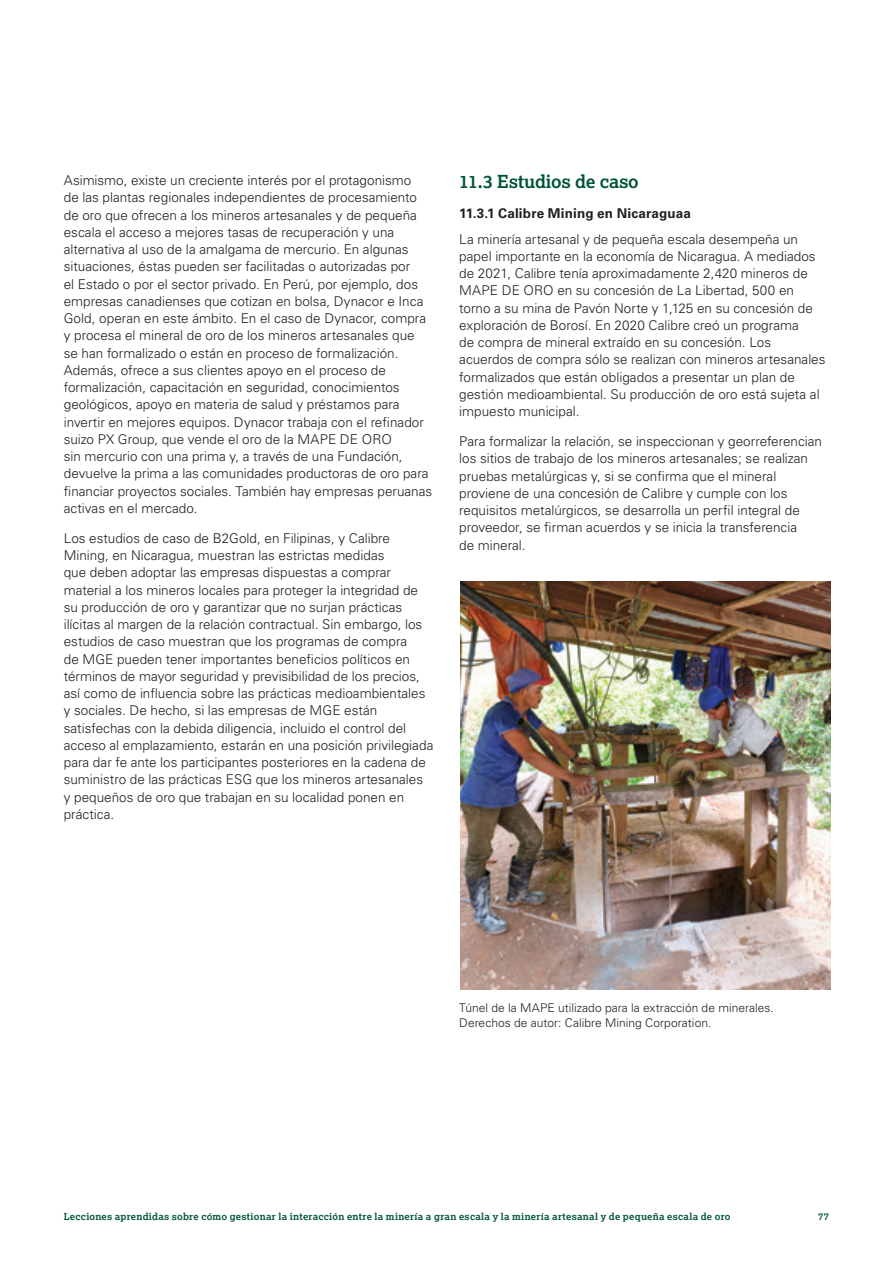
<style>
.page{position:relative;width:893px;height:1263px;background:#fff}
.page>*{position:absolute;margin:0;border:0;box-sizing:border-box;transform-origin:0 0}
.t1{font:700 18px "Lexia";letter-spacing:-.015em;color:#00543c}
.t2{font:300 13.5px/17.2px "Univers";color:#231f20}
.t3{font:700 13.5px "Univers";letter-spacing:.01em;color:#231f20}
.t4{font:300 12px/15px "Univers";letter-spacing:.005em;color:#231f20}
.t5{font:700 9.75px "Lexia";letter-spacing:.025em;color:#00543c}
</style>
<div class="page">
<img style="left:461px;top:581px;width:370px;height:408px">
<p class="t2" style="left:64px;top:172px;width:370px">Asimismo, existe un creciente interés por el protagonismo<br>de las plantas regionales independientes de procesamiento de oro que ofrecen a los mineros artesanales y de pequeña escala el acceso a mejores tasas de recuperación y una alternativa al uso de la amalgama de mercurio. En algunas situaciones, éstas pueden ser facilitadas o autorizadas por<br>el Estado o por el sector privado. En Perú, por ejemplo, dos empresas canadienses que cotizan en bolsa, Dynacor e Inca Gold, operan en este ámbito. En el caso de Dynacor, compra y procesa el mineral de oro de los mineros artesanales que<br>se han formalizado o están en proceso de formalización.<br>Además, ofrece a sus clientes apoyo en el proceso de formalización, capacitación en seguridad, conocimientos geológicos, apoyo en materia de salud y préstamos para invertir en mejores equipos. Dynacor trabaja con el refinador suizo PX Group, que vende el oro de la MAPE DE ORO<br>sin mercurio con una prima y, a través de una Fundación, devuelve la prima a las comunidades productoras de oro para financiar proyectos sociales. También hay empresas peruanas activas en el mercado.</p>
<p class="t2" style="left:64px;top:529px;width:371px">Los estudios de caso de B2Gold, en Filipinas, y Calibre Mining, en Nicaragua, muestran las estrictas medidas<br>que deben adoptar las empresas dispuestas a comprar material a los mineros locales para proteger la integridad de su producción de oro y garantizar que no surjan prácticas ilícitas al margen de la relación contractual. Sin embargo, los estudios de caso muestran que los programas de compra<br>de MGE pueden tener importantes beneficios políticos en términos de mayor seguridad y previsibilidad de los precios, así como de influencia sobre las prácticas medioambientales y sociales. De hecho, si las empresas de MGE están satisfechas con la debida diligencia, incluido el control del acceso al emplazamiento, estarán en una posición privilegiada para dar fe ante los participantes posteriores en la cadena de suministro de las prácticas ESG que los mineros artesanales<br>y pequeños de oro que trabajan en su localidad ponen en práctica.</p>
<h1 class="t1" style="left:459px;top:170px;width:181px">11.3 Estudios de caso</h1>
<p class="t3" style="left:459px;top:205px;width:233px">11.3.1 Calibre Mining en Nicaraguaa</p>
<p class="t2" style="left:459px;top:230px;width:368px">La minería artesanal y de pequeña escala desempeña un papel importante en la economía de Nicaragua. A mediados de 2021, Calibre tenía aproximadamente 2,420 mineros de MAPE DE ORO en su concesión de La Libertad, 500 en torno a su mina de Pavón Norte y 1,125 en su concesión de exploración de Borosí. En 2020 Calibre creó un programa<br>de compra de mineral extraído en su concesión. Los acuerdos de compra sólo se realizan con mineros artesanales formalizados que están obligados a presentar un plan de gestión medioambiental. Su producción de oro está sujeta al impuesto municipal.</p>
<p class="t2" style="left:459px;top:433px;width:364px">Para formalizar la relación, se inspeccionan y georreferencian los sitios de trabajo de los mineros artesanales; se realizan pruebas metalúrgicas y, si se confirma que el mineral proviene de una concesión de Calibre y cumple con los requisitos metalúrgicos, se desarrolla un perfil integral de proveedor, se firman acuerdos y se inicia la transferencia<br>de mineral.</p>
<p class="t4" style="left:459px;top:1000px;width:316px">Túnel de la MAPE utilizado para la extracción de minerales.<br>Derechos de autor: Calibre Mining Corporation.</p>
<p class="t5" style="left:64px;top:1211px;width:668px">Lecciones aprendidas sobre cómo gestionar la interacción entre la minería a gran escala y la minería artesanal y de pequeña escala de oro</p>
<p class="t5" style="left:818px;top:1211px;width:12px">77</p>
</div>
